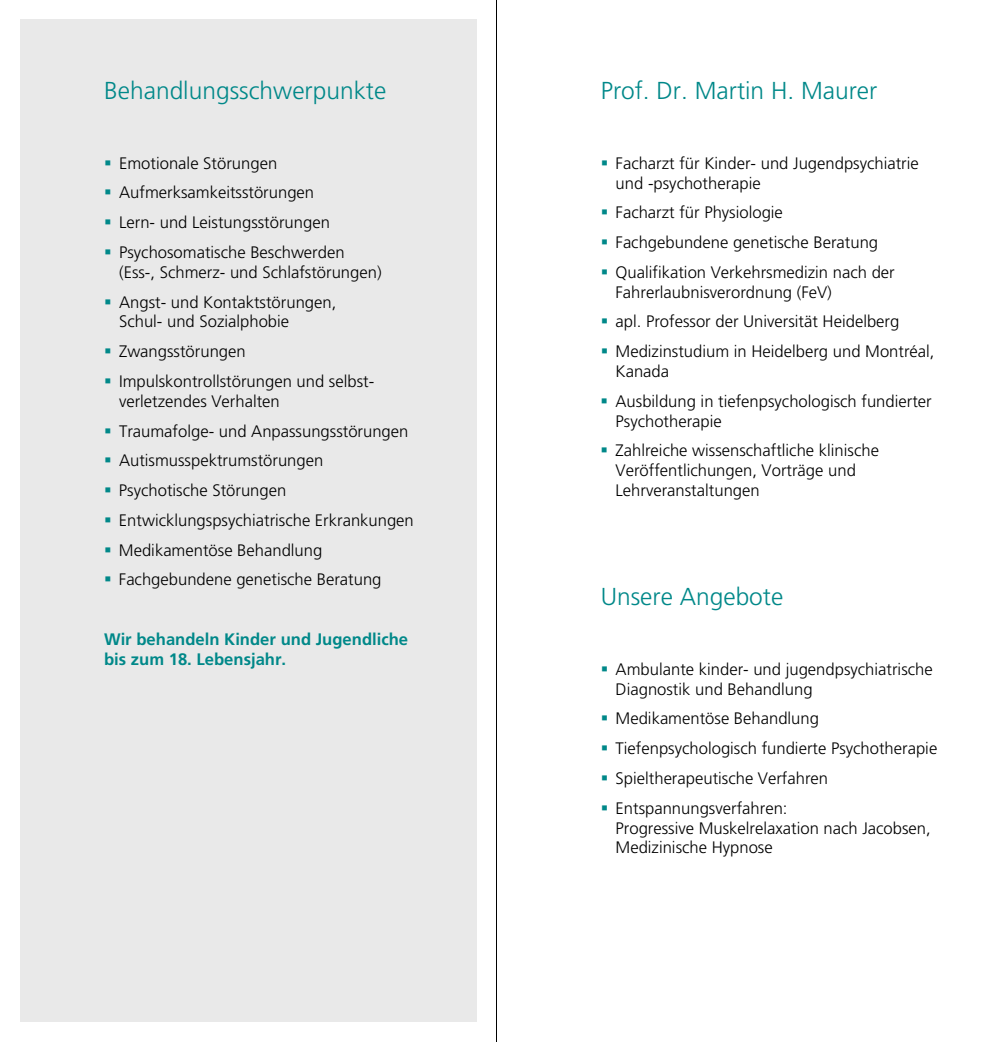
<style>
.page{position:relative;width:993px;height:1042px;background:#fff}
.page>*{position:absolute;margin:0;border:0;box-sizing:border-box;transform-origin:0 0}
.t1{font:300 24.5px "Frutiger LT";color:#008889}
.t2{font:300 16.62px/29.8px "Frutiger LT";color:#000}
.t3{font:700 16.62px/19.8px "Frutiger LT";color:#008889}
</style>
<div class="page">
<div style="left:20px;top:20px;width:456px;height:1002px;background:#e9e9e9"></div>
<hr style="left:496px;top:0;width:1px;height:1042px;background:#000">
<h1 class="t1" style="left:104px;top:77px;width:283px">Behandlungsschwerpunkte</h1>
<p class="t2" style="left:119px;top:148px;width:227px">Emotionale Störungen<br>Aufmerksamkeitsstörungen<br>Lern- und Leistungsstörungen<br>Psychosomatische Beschwerden</p>
<p class="t2" style="left:119px;top:257px;width:264px">(Ess-, Schmerz- und Schlafstörungen)<br>Angst- und Kontaktstörungen,</p>
<p class="t2" style="left:119px;top:307px;width:256px">Schul- und Sozialphobie<br>Zwangsstörungen<br>Impulskontrollstörungen und selbst-</p>
<p class="t2" style="left:119px;top:386px;width:296px">verletzendes Verhalten<br>Traumafolge- und Anpassungsstörungen<br>Autismusspektrumstörungen<br>Psychotische Störungen<br>Entwicklungspsychiatrische Erkrankungen<br>Medikamentöse Behandlung<br>Fachgebundene genetische Beratung</p>
<p class="t3" style="left:104px;top:629px;width:305px">Wir behandeln Kinder und Jugendliche bis zum 18. Lebensjahr.</p>
<h1 class="t1" style="left:600px;top:77px;width:278px">Prof. Dr. Martin H. Maurer</h1>
<p class="t2" style="left:615px;top:153px;width:304px;line-height:19.8px">Facharzt für Kinder- und Jugendpsychiatrie und -psychotherapie</p>
<p class="t2" style="left:615px;top:198px;width:280px">Facharzt für Physiologie<br>Fachgebundene genetische Beratung<br>Qualifikation Verkehrsmedizin nach der</p>
<p class="t2" style="left:615px;top:277px;width:320px">Fahrerlaubnisverordnung (FeV)<br>apl. Professor der Universität Heidelberg<br>Medizinstudium in Heidelberg und Montréal,</p>
<p class="t2" style="left:615px;top:357px;width:317px">Kanada<br>Ausbildung in tiefenpsychologisch fundierter</p>
<p class="t2" style="left:615px;top:406px;width:265px">Psychotherapie<br>Zahlreiche wissenschaftliche klinische</p>
<p class="t2" style="left:615px;top:461px;width:242px;line-height:19.8px">Veröffentlichungen, Vorträge und<br>Lehrveranstaltungen</p>
<h1 class="t1" style="left:600px;top:583px;width:184px">Unsere Angebote</h1>
<p class="t2" style="left:615px;top:659px;width:318px;line-height:19.8px">Ambulante kinder- und jugendpsychiatrische<br>Diagnostik und Behandlung</p>
<p class="t2" style="left:615px;top:704px;width:323px">Medikamentöse Behandlung Tiefenpsychologisch fundierte Psychotherapie Spieltherapeutische Verfahren Entspannungsverfahren:</p>
<p class="t2" style="left:615px;top:818px;width:316px;line-height:19.8px">Progressive Muskelrelaxation nach Jacobsen,<br>Medizinische Hypnose</p>
</div>
